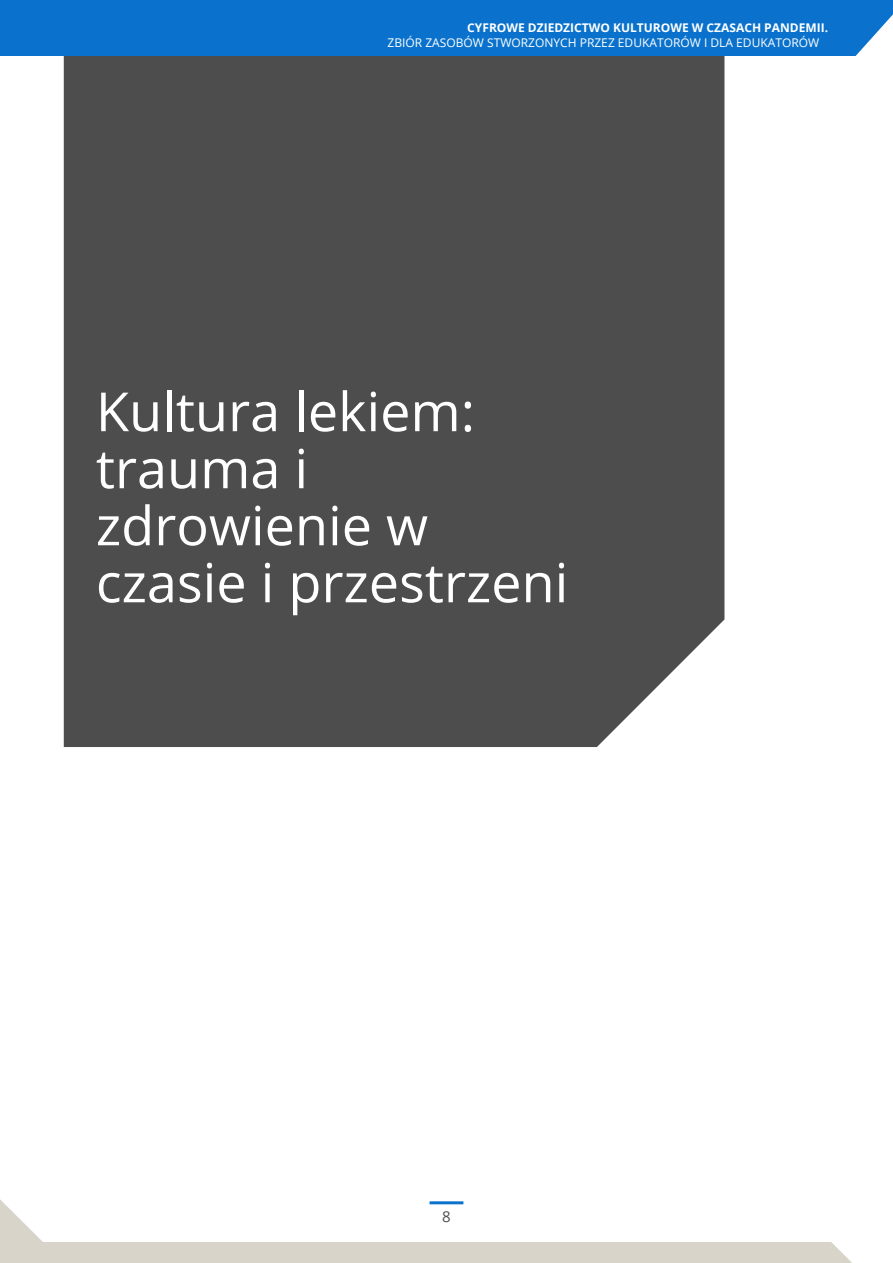
<style>
.page{position:relative;width:893px;height:1263px;background:#fff}
.page>*{position:absolute;margin:0;border:0;box-sizing:border-box;transform-origin:0 0}
.t1{font:54px/57px "Open Sans";color:#fff}
.t2{font:15px "Open Sans";color:#4d4d4d}
.t3{font:12px "Open Sans";color:#fff}
.t4{font:700 12px "Open Sans";color:#fff}
</style>
<div class="page">
<div style="left:0;top:0;width:893px;height:56px;background:#0a72cc"></div>
<div style="left:64px;top:56px;width:660px;height:691px;background:#4d4d4d"></div>
<div style="left:0;top:1242px;width:893px;height:21px;background:#d9d4ca"></div>
<svg style="left:855px;top:14px;width:38px;height:42px"></svg>
<svg style="left:831px;top:1242px;width:62px;height:21px"></svg>
<hr style="left:430px;top:1201px;width:33px;height:3px;background:#0a72cc">
<svg style="left:0;top:1199px;width:43px;height:43px"></svg>
<p class="t4" style="left:467px;top:19px;width:362px">CYFROWE DZIEDZICTWO KULTUROWE W CZASACH PANDEMII.</p>
<p class="t3" style="left:388px;top:34px;width:433px">ZBIÓR ZASOBÓW STWORZONYCH PRZEZ EDUKATORÓW I DLA EDUKATORÓW</p>
<h1 class="t1" style="left:96px;top:382px;width:474px">Kultura lekiem: trauma i zdrowienie w czasie i przestrzeni</h1>
<p class="t2" style="left:442px;top:1206px;width:10px">8</p>
</div>
